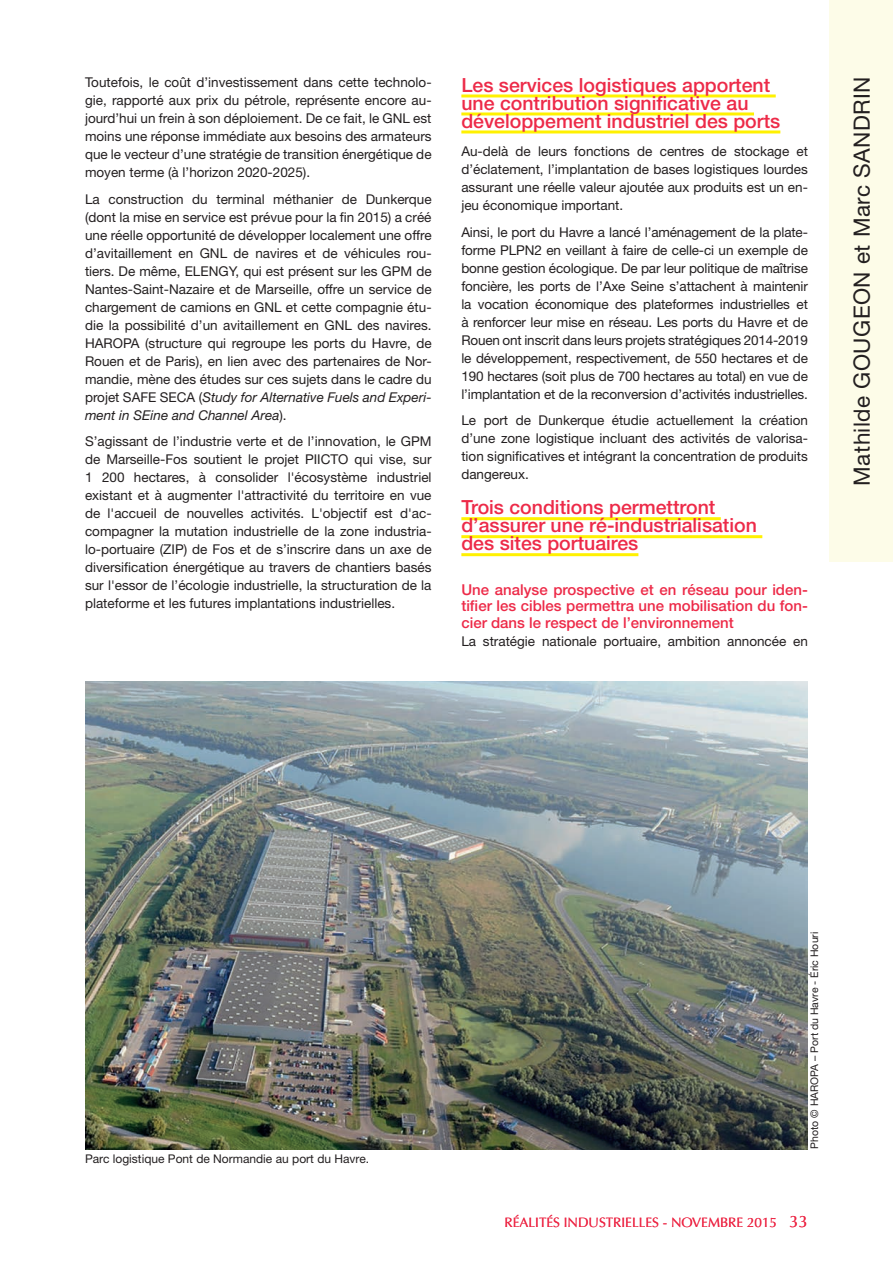
<style>
.page{position:relative;width:893px;height:1263px;background:#fff}
.page>*{position:absolute;margin:0;border:0;box-sizing:border-box;transform-origin:0 0}
.t1{font:22.5px "Helvetica Neue";letter-spacing:.02em;color:#231f20}
.INTER_1{font:500 19.5px/18px "Helvetica Neue";color:#ed2a48}
.inter2_vert{font:500 15px/16.5px "Helvetica Neue";color:#ed2a48;text-align:justify}
.texte_courant{font:13.5px/18px "Helvetica Neue";color:#231f20;text-align:justify}
.t2{font:13.5px "Optima";color:#ed2a48}
.légende{font:12px "Helvetica Neue";color:#231f20}
.légende-2{font:10.5px "Helvetica Neue";color:#231f20}
.s1{font-style:italic}
.s2{font-size:16.5px}
</style>
<div class="page">
<hr style="left:461px;top:94px;width:315px;height:3px;background:#fff101">
<hr style="left:461px;top:112px;width:293px;height:3px;background:#fff101">
<hr style="left:461px;top:130px;width:319px;height:3px;background:#fff101">
<hr style="left:461px;top:517px;width:260px;height:3px;background:#fff101">
<hr style="left:461px;top:535px;width:301px;height:3px;background:#fff101">
<hr style="left:461px;top:553px;width:177px;height:3px;background:#fff101">
<div style="left:829px;top:0;width:64px;height:561px;background:#fdfce8"></div>
<img style="left:85px;top:681px;width:723px;height:468px">
<p class="texte_courant" style="left:85px;top:73px;width:348px">Toutefois, le coût d’investissement dans cette technolo&shy;gie, rapporté aux prix du pétrole, représente encore au&shy;jourd’hui un frein à son déploiement. De ce fait, le GNL est moins une réponse immédiate aux besoins des armateurs que le vecteur d’une stratégie de transition énergétique de moyen terme (à l’horizon 2020-2025).</p>
<p class="texte_courant" style="left:85px;top:190px;width:348px">La construction du terminal méthanier de Dunkerque (dont la mise en service est prévue pour la fin 2015) a créé une réelle opportunité de développer localement une offre d’avitaillement en GNL de navires et de véhicules rou&shy;tiers. De même, ELENGY, qui est présent sur les GPM de Nantes-Saint-Nazaire et de Marseille, offre un service de chargement de camions en GNL et cette compagnie étu&shy;die la possibilité d’un avitaillement en GNL des navires.<br>HAROPA (structure qui regroupe les ports du Havre, de Rouen et de Paris), en lien avec des partenaires de Nor&shy;mandie, mène des études sur ces sujets dans le cadre du projet SAFE SECA (<span class="s1">Study for Alternative Fuels and Experi&shy;ment in SEine and Channel Area</span>).</p>
<p class="texte_courant" style="left:85px;top:432px;width:348px">S’agissant de l’industrie verte et de l’innovation, le GPM de Marseille-Fos soutient le projet PIICTO qui vise, sur 1 200 hectares, à consolider l'écosystème industriel existant et à augmenter l'attractivité du territoire en vue de l'accueil de nouvelles activités. L'objectif est d'ac&shy;compagner la mutation industrielle de la zone industria&shy;lo-portuaire (ZIP) de Fos et de s’inscrire dans un axe de diversification énergétique au travers de chantiers basés sur l'essor de l’écologie industrielle, la structuration de la plateforme et les futures implantations industrielles.</p>
<p class="INTER_1" style="left:461px;top:76px;width:320px">Les services logistiques apportent une contribution significative au développement industriel des ports</p>
<p class="texte_courant" style="left:461px;top:142px;width:348px">Au-delà de leurs fonctions de centres de stockage et d’éclatement, l’implantation de bases logistiques lourdes assurant une réelle valeur ajoutée aux produits est un en&shy;jeu économique important.</p>
<p class="texte_courant" style="left:461px;top:223px;width:348px">Ainsi, le port du Havre a lancé l’aménagement de la plate&shy;forme PLPN2 en veillant à faire de celle-ci un exemple de bonne gestion écologique. De par leur politique de maîtrise foncière, les ports de l’Axe Seine s’attachent à maintenir la vocation économique des plateformes industrielles et à renforcer leur mise en réseau. Les ports du Havre et de Rouen ont inscrit dans leurs projets stratégiques 2014-2019 le développement, respectivement, de 550 hectares et de 190 hectares (soit plus de 700 hectares au total) en vue de l’implantation et de la reconversion d’activités industrielles.</p>
<p class="texte_courant" style="left:461px;top:411px;width:348px">Le port de Dunkerque étudie actuellement la création d’une zone logistique incluant des activités de valorisa&shy;tion significatives et intégrant la concentration de produits dangereux.</p>
<p class="INTER_1" style="left:461px;top:498px;width:297px">Trois conditions permettront d’assurer une ré-industrialisation des sites portuaires</p>
<p class="inter2_vert" style="left:461px;top:581px;width:348px">Une analyse prospective et en réseau pour iden&shy;tifier les cibles permettra une mobilisation du fon&shy;cier dans le respect de l’environnement</p>
<p class="texte_courant" style="left:461px;top:632px;width:348px">La stratégie nationale portuaire, ambition annoncée en</p>
<p class="t1" style="left:848px;top:486px;width:411px;rotate:-90deg">Mathilde GOUGEON et Marc SANDRIN</p>
<p class="légende" style="left:85px;top:1152px;width:286px">Parc logistique Pont de Normandie au port du Havre.</p>
<p class="légende-2" style="left:808px;top:1148px;width:218px;rotate:-90deg">Photo © HAROPA – Port du Havre - Éric Houri</p>
<p class="t2" style="left:504px;top:1215px;width:305px">RÉALITÉS INDUSTRIELLES - NOVEMBRE 2015 <span class="s2">33</span></p>
</div>
